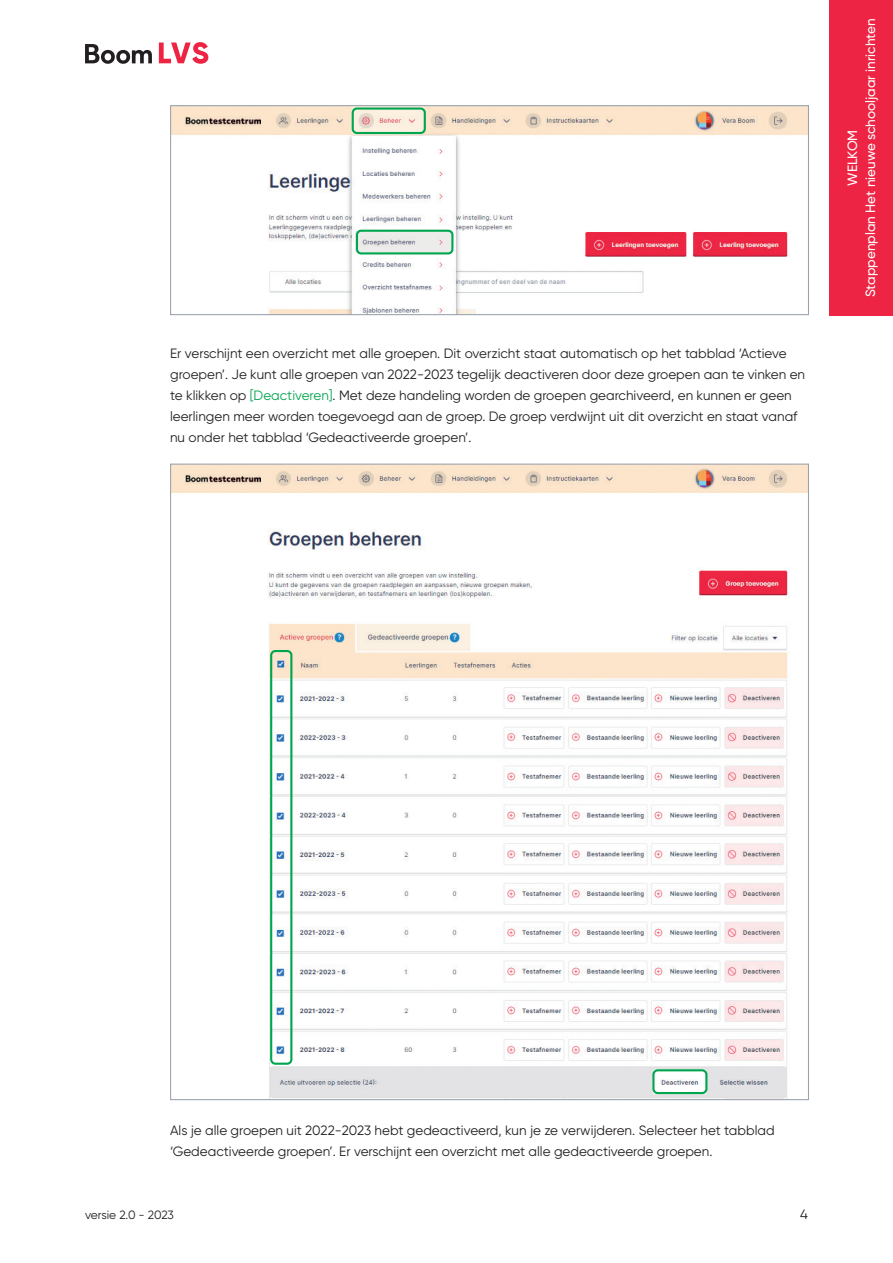
<style>
.page{position:relative;width:893px;height:1263px;background:#fff}
.page>*{position:absolute;margin:0;border:0;box-sizing:border-box;transform-origin:0 0}
.t1{font:13.5px/21px "Gilroy";color:#231f20}
.t2{font:500 13.5px/18px "Gilroy";color:#fff;text-align:center}
.t3{font:12px "Gilroy";letter-spacing:-.01em;color:#231f20}
.s1{color:#00a54f}
</style>
<div class="page">
<img style="left:172px;top:107px;width:635px;height:206px">
<div style="left:170px;top:105px;width:639px;height:210px;border:1px solid #98a2ad"></div>
<div style="left:356px;top:230px;width:97px;height:24px;border:2px solid #00a54f;border-radius:4px"></div>
<div style="left:352px;top:107px;width:74px;height:27px;border:2px solid #00a54f;border-radius:4px"></div>
<img style="left:172px;top:466px;width:635px;height:632px">
<div style="left:652px;top:1069px;width:55px;height:25px;border:2px solid #00a54f;border-radius:4px"></div>
<div style="left:270px;top:650px;width:22px;height:415px;border:2px solid #00a54f;border-radius:4px"></div>
<div style="left:829px;top:0;width:64px;height:316px;background:#ed2443"></div>
<svg style="left:85px;top:44px;width:67px;height:20px"></svg>
<svg style="left:159px;top:42px;width:49px;height:22px"></svg>
<p class="t1" style="left:170px;top:342px;width:636px">Er verschijnt een overzicht met alle groepen. Dit overzicht staat automatisch op het tabblad ‘Actieve groepen’. Je kunt alle groepen van 2022-2023 tegelijk deactiveren door deze groepen aan te vinken en te klikken op <span class="s1">[Deactiveren]</span>. Met deze handeling worden de groepen gearchiveerd, en kunnen er geen leerlingen meer worden toegevoegd aan de groep. De groep verdwijnt uit dit overzicht en staat vanaf nu onder het tabblad ‘Gedeactiveerde groepen’.</p>
<p class="t2" style="left:843px;top:297px;width:280px;rotate:-90deg">WELKOM<br>Stappenplan Het nieuwe schooljaar inrichten</p>
<p class="t1" style="left:170px;top:1119px;width:606px">Als je alle groepen uit 2022-2023 hebt gedeactiveerd, kun je ze verwijderen. Selecteer het tabblad ‘Gedeactiveerde groepen’. Er verschijnt een overzicht met alle gedeactiveerde groepen.</p>
<p class="t3" style="left:85px;top:1207px;width:90px">versie 2.0 - 2023</p>
<p class="t1" style="left:800px;top:1203px;width:9px">4</p>
</div>
